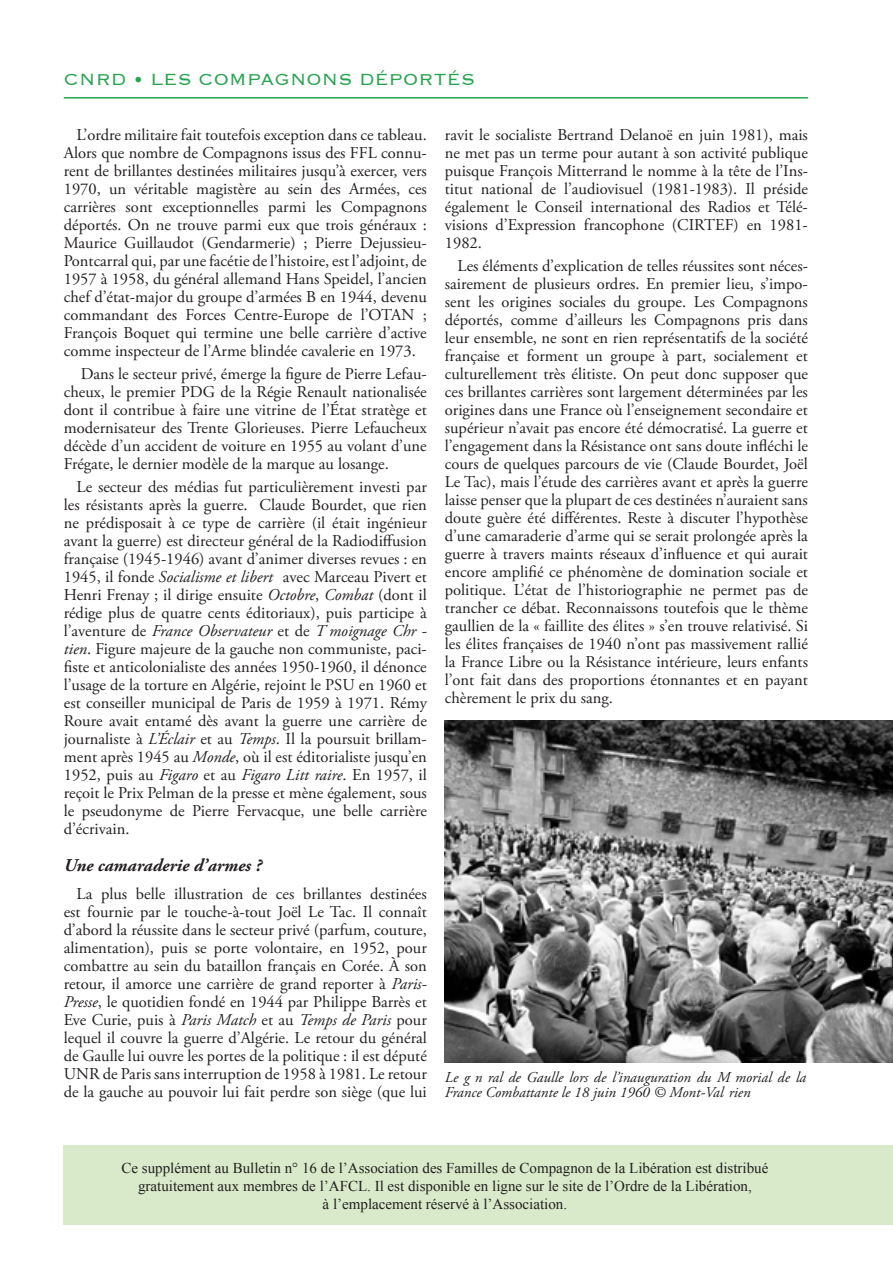
<style>
.page{position:relative;width:893px;height:1263px;background:#fff}
.page>*{position:absolute;margin:0;border:0;box-sizing:border-box;transform-origin:0 0}
.t1{font:300 21px "Copperplate";letter-spacing:.01em;color:#28a450}
.t2{font:italic 700 18px "Adobe Garamond Pro";color:#231f20}
.t3{font:16.5px/18px "Adobe Garamond Pro";color:#231f20;text-align:justify}
.t4{font:15px/18px "Times New Roman";color:#231f20;text-align:center}
.t5{font:italic 15px/15px "Adobe Garamond Pro";color:#231f20}
.s1{font-style:italic}
</style>
<div class="page">
<hr style="left:64px;top:97px;width:744px;height:2px;background:#28a450">
<div style="left:64px;top:1145px;width:829px;height:80px;background:#d9eaca"></div>
<img style="left:445px;top:721px;width:448px;height:342px">
<p class="t1" style="left:64px;top:66px;width:413px">CNRD • LES COMPAGNONS DÉPORTÉS</p>
<p class="t3" style="left:64px;top:126px;width:365px;text-indent:13px">L’ordre militaire fait toutefois exception dans ce tableau.<br>Alors que nombre de Compagnons issus des FFL connu&shy;rent de brillantes destinées militaires jusqu’à exercer, vers 1970, un véritable magistère au sein des Armées, ces carrières sont exceptionnelles parmi les Compagnons déportés. On ne trouve parmi eux que trois généraux :<br>Maurice Guillaudot (Gendarmerie) ; Pierre Dejussieu-Pontcarral qui, par une facétie de l’histoire, est l’adjoint, de 1957 à 1958, du général allemand Hans Speidel, l’ancien chef d’état-major du groupe d’armées B en 1944, devenu commandant des Forces Centre-Europe de l’OTAN ; François Boquet qui termine une belle carrière d’active comme inspecteur de l’Arme blindée cavalerie en 1973.</p>
<p class="t3" style="left:64px;top:365px;width:365px;text-indent:17px">Dans le secteur privé, émerge la figure de Pierre Lefau&shy;cheux, le premier PDG de la Régie Renault nationalisée dont il contribue à faire une vitrine de l’État stratège et modernisateur des Trente Glorieuses. Pierre Lefaucheux décède d’un accident de voiture en 1955 au volant d’une Frégate, le dernier modèle de la marque au losange.</p>
<p class="t3" style="left:64px;top:478px;width:365px;text-indent:13px">Le secteur des médias fut particulièrement investi par les résistants après la guerre. Claude Bourdet, que rien ne prédisposait à ce type de carrière (il était ingénieur avant la guerre) est directeur général de la Radiodiffusion française (1945-1946) avant d’animer diverses revues : en 1945, il fonde <span class="s1">Socialisme et liberté</span> avec Marceau Pivert et Henri Frenay ; il dirige ensuite <span class="s1">Octobre</span>, <span class="s1">Combat</span> (dont il rédige plus de quatre cents éditoriaux), puis participe à l’aventure de <span class="s1">France Observateur</span> et de <span class="s1">Témoignage Chré&shy;tien</span>. Figure majeure de la gauche non communiste, paci&shy;fiste et anticolonialiste des années 1950-1960, il dénonce l’usage de la torture en Algérie, rejoint le PSU en 1960 et est conseiller municipal de Paris de 1959 à 1971. Rémy Roure avait entamé dès avant la guerre une carrière de journaliste à <span class="s1">L’Éclair</span> et au <span class="s1">Temps</span>. Il la poursuit brillam&shy;ment après 1945 au <span class="s1">Monde</span>, où il est éditorialiste jusqu’en 1952, puis au <span class="s1">Figaro</span> et au <span class="s1">Figaro Littéraire</span>. En 1957, il reçoit le Prix Pelman de la presse et mène également, sous le pseudonyme de Pierre Fervacque, une belle carrière d’écrivain.</p>
<p class="t2" style="left:64px;top:855px;width:199px">Une camaraderie d’armes ?</p>
<p class="t3" style="left:64px;top:885px;width:365px;text-indent:13px">La plus belle illustration de ces brillantes destinées est fournie par le touche-à-tout Joël Le Tac. Il connaît d’abord la réussite dans le secteur privé (parfum, couture, alimentation), puis se porte volontaire, en 1952, pour combattre au sein du bataillon français en Corée. À son retour, il amorce une carrière de grand reporter à <span class="s1">Paris-Presse</span>, le quotidien fondé en 1944 par Philippe Barrès et Eve Curie, puis à <span class="s1">Paris Match</span> et au <span class="s1">Temps de Paris</span> pour lequel il couvre la guerre d’Algérie. Le retour du général de Gaulle lui ouvre les portes de la politique : il est député UNR de Paris sans interruption de 1958 à 1981. Le retour de la gauche au pouvoir lui fait perdre son siège (que lui</p>
<p class="t3" style="left:445px;top:126px;width:365px">ravit le socialiste Bertrand Delanoë en juin 1981), mais ne met pas un terme pour autant à son activité publique puisque François Mitterrand le nomme à la tête de l’Ins&shy;titut national de l’audiovisuel (1981-1983). Il préside également le Conseil international des Radios et Télé&shy;visions d’Expression francophone (CIRTEF) en 1981- 1982.</p>
<p class="t3" style="left:445px;top:257px;width:365px;text-indent:13px">Les éléments d’explication de telles réussites sont néces&shy;sairement de plusieurs ordres. En premier lieu, s’impo&shy;sent les origines sociales du groupe. Les Compagnons déportés, comme d’ailleurs les Compagnons pris dans leur ensemble, ne sont en rien représentatifs de la société française et forment un groupe à part, socialement et culturellement très élitiste. On peut donc supposer que ces brillantes carrières sont largement déterminées par les origines dans une France où l’enseignement secondaire et supérieur n’avait pas encore été démocratisé. La guerre et l’engagement dans la Résistance ont sans doute infléchi le cours de quelques parcours de vie (Claude Bourdet, Joël Le Tac), mais l’étude des carrières avant et après la guerre laisse penser que la plupart de ces destinées n’auraient sans doute guère été différentes. Reste à discuter l’hypothèse d’une camaraderie d’arme qui se serait prolongée après la guerre à travers maints réseaux d’influence et qui aurait encore amplifié ce phénomène de domination sociale et politique. L’état de l’historiographie ne permet pas de trancher ce débat. Reconnaissons toutefois que le thème gaullien de la « faillite des élites » s’en trouve relativisé. Si les élites françaises de 1940 n’ont pas massivement rallié la France Libre ou la Résistance intérieure, leurs enfants l’ont fait dans des proportions étonnantes et en payant chèrement le prix du sang.</p>
<p class="t5" style="left:445px;top:1070px;width:363px">Le général de Gaulle lors de l’inauguration du Mémorial de la<br>France Combattante le 18 juin 1960 © Mont-Valérien</p>
<p class="t4" style="left:121px;top:1159px;width:648px">Ce supplément au Bulletin n° 16 de l’Association des Familles de Compagnon de la Libération est distribué gratuitement aux membres de l’AFCL. Il est disponible en ligne sur le site de l’Ordre de la Libération,<br>à l’emplacement réservé à l’Association.</p>
</div>
